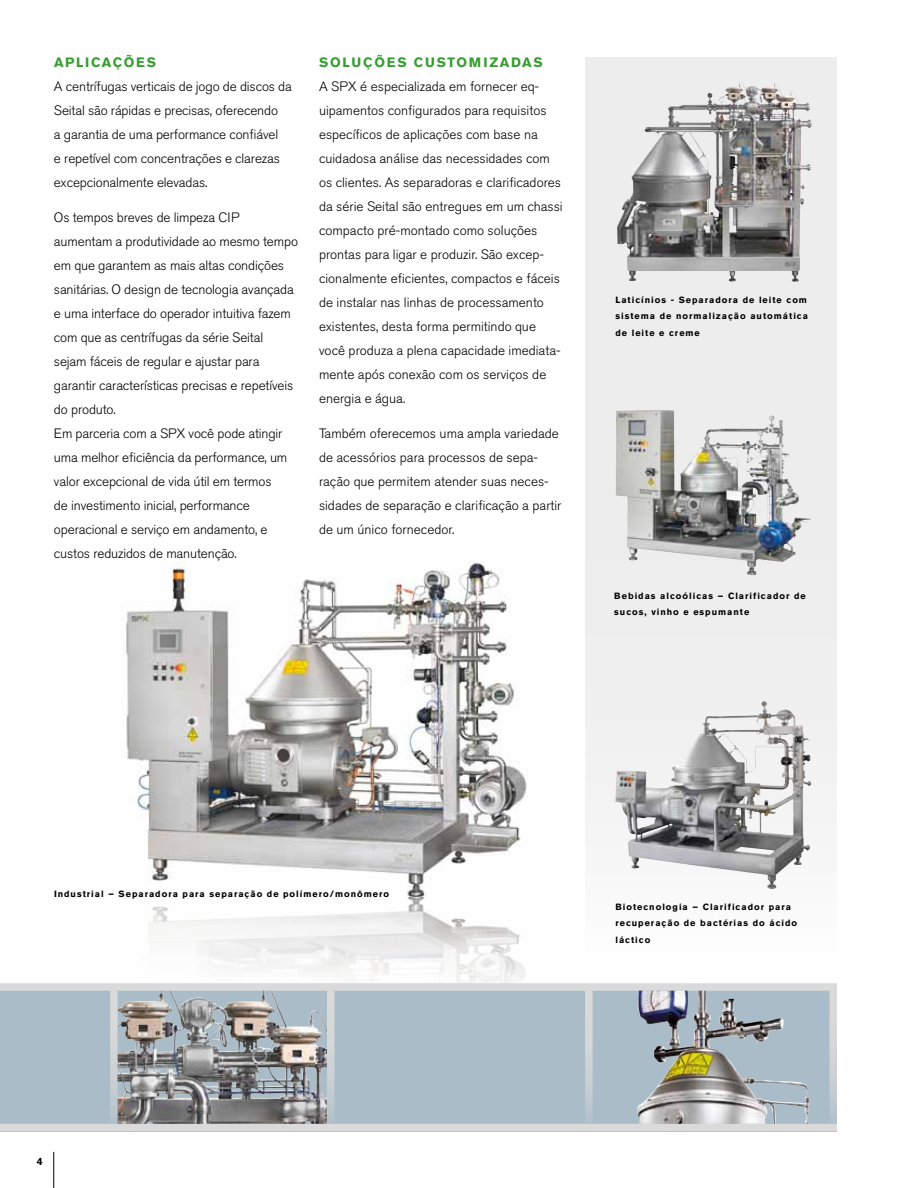
<style>
.page{position:relative;width:918px;height:1188px;background:#fff}
.page>*{position:absolute;margin:0;border:0;box-sizing:border-box;transform-origin:0 0}
.t1{font:300 13.5px/24px "Akzidenz Grotesk Pro";letter-spacing:-.01em;color:#000}
.t2{font:700 13.5px "Akzidenz Grotesk Pro";letter-spacing:.12em;color:#379e31}
.t3{font:700 10.5px "Akzidenz Grotesk Pro";color:#000}
.t4{font:700 9px/16.5px "Akzidenz Grotesk Pro";letter-spacing:.11em;color:#000}
</style>
<div class="page">
<img style="left:149px;top:896px;width:377px;height:87px">
<div style="left:0;top:989px;width:837px;height:142px;background:#a9bcc8"></div>
<svg style="left:585px;top:57px;width:252px;height:808px;fill:#ededed"></svg>
<svg style="left:110px;top:991px;width:8px;height:133px"></svg>
<svg style="left:327px;top:991px;width:8px;height:133px"></svg>
<svg style="left:585px;top:991px;width:8px;height:133px"></svg>
<svg style="left:830px;top:991px;width:7px;height:133px"></svg>
<div style="left:0;top:983px;width:837px;height:8px;background:#dadada"></div>
<div style="left:0;top:1124px;width:837px;height:7px;background:#dadada"></div>
<img style="left:615px;top:701px;width:181px;height:188px">
<img style="left:616px;top:410px;width:195px;height:165px">
<img style="left:118px;top:991px;width:167px;height:99px">
<img style="left:637px;top:991px;width:173px;height:133px">
<img style="left:123px;top:561px;width:404px;height:335px">
<img style="left:617px;top:82px;width:124px;height:144px">
<hr style="left:53px;top:1152px;width:1px;height:36px;background:#000">
<p class="t2" style="left:54px;top:54px;width:104px">APLICAÇÕES</p>
<p class="t1" style="left:54px;top:75px;width:239px">A centrífugas verticais de jogo de discos da Seital são rápidas e precisas, oferecendo<br>a garantia de uma performance confiável<br>e repetível com concentrações e clarezas excepcionalmente elevadas.</p>
<p class="t1" style="left:54px;top:205px;width:246px">Os tempos breves de limpeza CIP aumentam a produtividade ao mesmo tempo em que garantem as mais altas condições sanitárias. O design de tecnologia avançada e uma interface do operador intuitiva fazem com que as centrífugas da série Seital sejam fáceis de regular e ajustar para garantir características precisas e repetíveis do produto.<br>Em parceria com a SPX você pode atingir uma melhor eficiência da performance, um valor excepcional de vida útil em termos<br>de investimento inicial, performance operacional e serviço em andamento, e custos reduzidos de manutenção.</p>
<p class="t2" style="left:319px;top:54px;width:225px">SOLUÇÕES CUSTOMIZADAS</p>
<p class="t1" style="left:319px;top:75px;width:245px">A SPX é especializada em fornecer eq&shy;uipamentos configurados para requisitos específicos de aplicações com base na cuidadosa análise das necessidades com os clientes. As separadoras e clarificadores da série Seital são entregues em um chassi compacto pré-montado como soluções prontas para ligar e produzir. São excep&shy;cionalmente eficientes, compactos e fáceis de instalar nas linhas de processamento existentes, desta forma permitindo que você produza a plena capacidade imediata&shy;mente após conexão com os serviços de energia e água.</p>
<p class="t1" style="left:319px;top:422px;width:244px">Também oferecemos uma ampla variedade de acessórios para processos de sepa&shy;ração que permitem atender suas neces&shy;sidades de separação e clarificação a partir de um único fornecedor.</p>
<p class="t4" style="left:615px;top:291px;width:194px;text-align:justify">Laticínios - Separadora de leite com sistema de normalização automática de leite e creme</p>
<p class="t4" style="left:614px;top:587px;width:193px">Bebidas alcoólicas – Clarificador de sucos, vinho e espumante</p>
<p class="t4" style="left:54px;top:885px;width:337px">Industrial – Separadora para separação de polímero/monômero</p>
<p class="t3" style="left:37px;top:1154px;width:7px">4</p>
<p class="t4" style="left:615px;top:898px;width:183px">Biotecnologia – Clarificador para recuperação de bactérias do ácido láctico</p>
</div>
